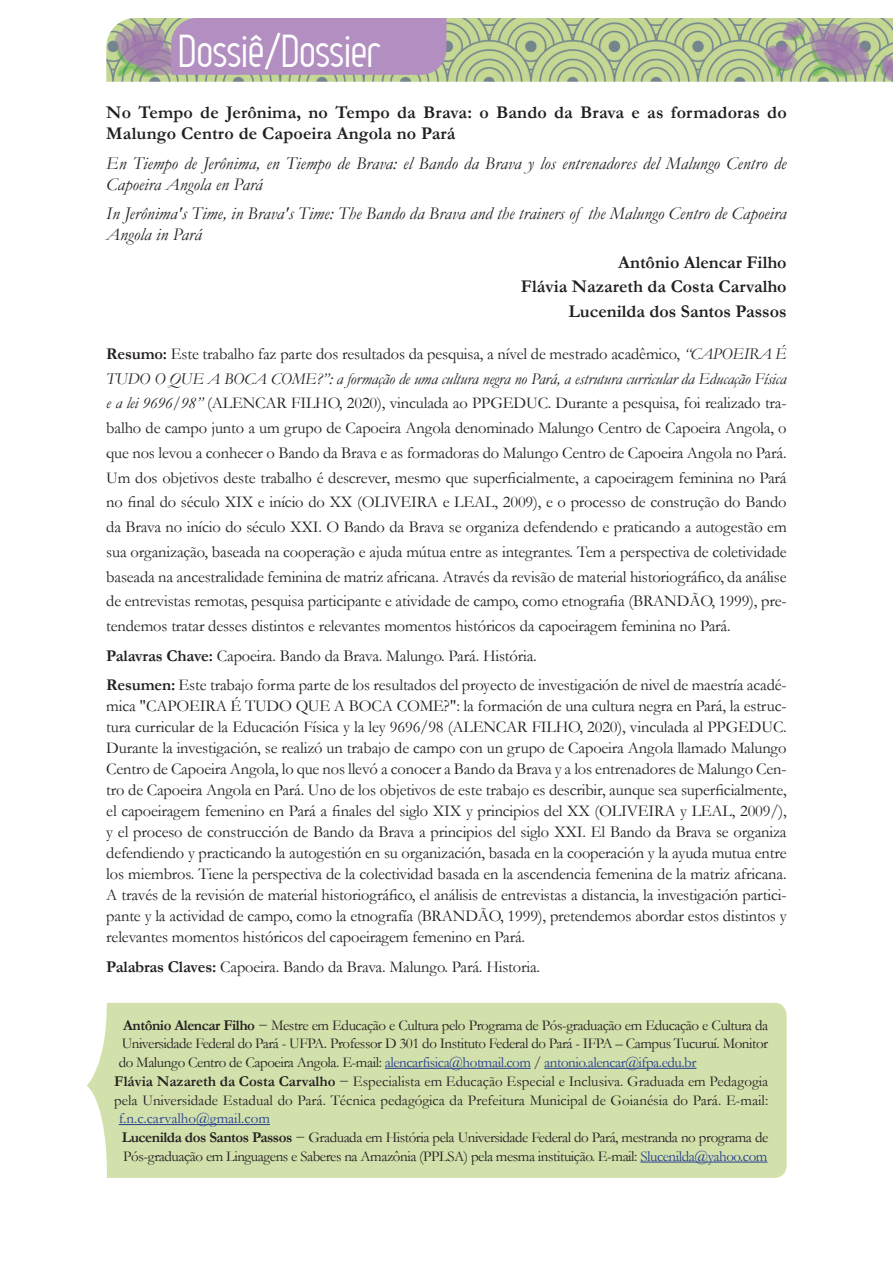
<style>
.page{position:relative;width:893px;height:1263px;background:#fff}
.page>*{position:absolute;margin:0;border:0;box-sizing:border-box;transform-origin:0 0}
.t1{font:45px "Leger";letter-spacing:-.01em;color:#fff}
.Titulo_2{font:italic 18px/21px "Garamond";letter-spacing:.005em;color:#231f20}
.Titulo_2-2{font:700 18px/21px "Garamond";letter-spacing:.01em;color:#231f20}
.Nome_Autor{font:700 18px "Garamond";color:#231f20}
.Resumo{font:16.5px/21px "Garamond";letter-spacing:-.01em;color:#231f20;text-align:justify}
.t2{font:15px/18.8px "Garamond";letter-spacing:-.03em;color:#231f20;text-align:justify}
.t3{font:15px "Garamond";color:#231f20}
.t4{font:15px "Garamond";color:#253f8e}
.s1{font-weight:700}
.s2{font-style:italic}
.s3{color:#253f8e}
</style>
<div class="page">
<img style="left:106px;top:18px;width:787px;height:64px">
<div style="left:171px;top:18px;width:275px;height:57px;background:#b28fc0"></div>
<div style="left:87px;top:1003px;width:700px;height:175px;background:#d2e0ac"></div>
<hr style="left:385px;top:1068px;width:146px;height:1px;background:#253f8e">
<hr style="left:544px;top:1068px;width:152px;height:1px;background:#253f8e">
<hr style="left:119px;top:1124px;width:151px;height:1px;background:#253f8e">
<hr style="left:640px;top:1162px;width:127px;height:1px;background:#253f8e">
<h1 class="t1" style="left:179px;top:26px;width:203px">Dossiê/Dossier</h1>
<p class="Titulo_2-2" style="left:106px;top:102px;width:682px">No Tempo de Jerônima, no Tempo da Brava: o Bando da Brava e as formadoras do<br>Malungo Centro de Capoeira Angola no Pará</p>
<p class="Titulo_2" style="left:106px;top:152px;width:682px">En Tiempo de Jerônima, en Tiempo de Brava: el Bando da Brava y los entrenadores del Malungo Centro de<br>Capoeira Angola en Pará</p>
<p class="Titulo_2" style="left:106px;top:202px;width:682px">In Jerônima's Time, in Brava's Time: The Bando da Brava and the trainers of the Malungo Centro de Capoeira<br>Angola in Pará</p>
<p class="Nome_Autor" style="left:618px;top:250px;width:170px">Antônio Alencar Filho</p>
<p class="Nome_Autor" style="left:521px;top:274px;width:267px">Flávia Nazareth da Costa Carvalho</p>
<p class="Nome_Autor" style="left:568px;top:299px;width:220px">Lucenilda dos Santos Passos</p>
<p class="Resumo" style="left:106px;top:341px;width:682px;line-height:24.8px"><span class="s1">Resumo:</span> Este trabalho faz parte dos resultados da pesquisa, a nível de mestrado acadêmico, <span class="s2">“CAPOEIRA É TUDO O QUE A BOCA COME?”: a formação de uma cultura negra no Pará, a estrutura curricular da Educação Física e a lei 9696/98”</span> (ALENCAR FILHO, 2020), vinculada ao PPGEDUC. Durante a pesquisa, foi realizado tra&shy;balho de campo junto a um grupo de Capoeira Angola denominado Malungo Centro de Capoeira Angola, o que nos levou a conhecer o Bando da Brava e as formadoras do Malungo Centro de Capoeira Angola no Pará.<br>Um dos objetivos deste trabalho é descrever, mesmo que superficialmente, a capoeiragem feminina no Pará no final do século XIX e início do XX (OLIVEIRA e LEAL, 2009), e o processo de construção do Bando da Brava no início do século XXI. O Bando da Brava se organiza defendendo e praticando a autogestão em sua organização, baseada na cooperação e ajuda mútua entre as integrantes. Tem a perspectiva de coletividade baseada na ancestralidade feminina de matriz africana. Através da revisão de material historiográfico, da análise de entrevistas remotas, pesquisa participante e atividade de campo, como etnografia (BRANDÃO, 1999), pre&shy;tendemos tratar desses distintos e relevantes momentos históricos da capoeiragem feminina no Pará.</p>
<p class="Resumo" style="left:106px;top:644px;width:432px"><span class="s1">Palavras Chave:</span> Capoeira. Bando da Brava. Malungo. Pará. História.</p>
<p class="Resumo" style="left:106px;top:674px;width:682px"><span class="s1">Resumen:</span> Este trabajo forma parte de los resultados del proyecto de investigación de nivel de maestría acadé&shy;mica "CAPOEIRA É TUDO QUE A BOCA COME?": la formación de una cultura negra en Pará, la estruc&shy;tura curricular de la Educación Física y la ley 9696/98 (ALENCAR FILHO, 2020), vinculada al PPGEDUC.<br>Durante la investigación, se realizó un trabajo de campo con un grupo de Capoeira Angola llamado Malungo Centro de Capoeira Angola, lo que nos llevó a conocer a Bando da Brava y a los entrenadores de Malungo Cen&shy;tro de Capoeira Angola en Pará. Uno de los objetivos de este trabajo es describir, aunque sea superficialmente, el capoeiragem femenino en Pará a finales del siglo XIX y principios del XX (OLIVEIRA y LEAL, 2009/), y el proceso de construcción de Bando da Brava a principios del siglo XXI. El Bando da Brava se organiza defendiendo y practicando la autogestión en su organización, basada en la cooperación y la ayuda mutua entre los miembros. Tiene la perspectiva de la colectividad basada en la ascendencia femenina de la matriz africana.<br>A través de la revisión de material historiográfico, el análisis de entrevistas a distancia, la investigación partici&shy;pante y la actividad de campo, como la etnografía (BRANDÃO, 1999), pretendemos abordar estos distintos y relevantes momentos históricos del capoeiragem femenino en Pará.</p>
<p class="Resumo" style="left:106px;top:955px;width:435px"><span class="s1">Palabras Claves:</span> Capoeira. Bando da Brava. Malungo. Pará. Historia.</p>
<p class="t2" style="left:119px;top:1015px;width:651px;text-indent:4px"><span class="s1">Antônio Alencar Filho</span> -− Mestre em Educação e Cultura pelo Programa de Pós-graduação em Educação e Cultura da Universidade Federal do Pará - UFPA. Professor D 301 do Instituto Federal do Pará - IFPA – Campus Tucuruí. Monitor do Malungo Centro de Capoeira Angola. E-mail: <span class="s3">alencarfisica@hotmail.com</span> / <span class="s3">antonio.alencar@ifpa.edu.br</span></p>
<p class="t3" style="left:114px;top:1071px;width:656px"><span class="s1">Flávia Nazareth da Costa Carvalho</span> -− Especialista em Educação Especial e Inclusiva. Graduada em Pedagogia</p>
<p class="t3" style="left:114px;top:1090px;width:656px">pela Universidade Estadual do Pará. Técnica pedagógica da Prefeitura Municipal de Goianésia do Pará. E-mail:</p>
<p class="t4" style="left:119px;top:1108px;width:153px">f.n.c.carvalho@gmail.com</p>
<p class="t2" style="left:122px;top:1128px;width:648px"><span class="s1">Lucenilda dos Santos Passos</span> -− Graduada em História pela Universidade Federal do Pará, mestranda no programa de<br>Pós-graduação em Linguagens e Saberes na Amazônia (PPLSA) pela mesma instituição. E-mail: <span class="s3">Slucenilda@yahoo.com</span></p>
</div>
